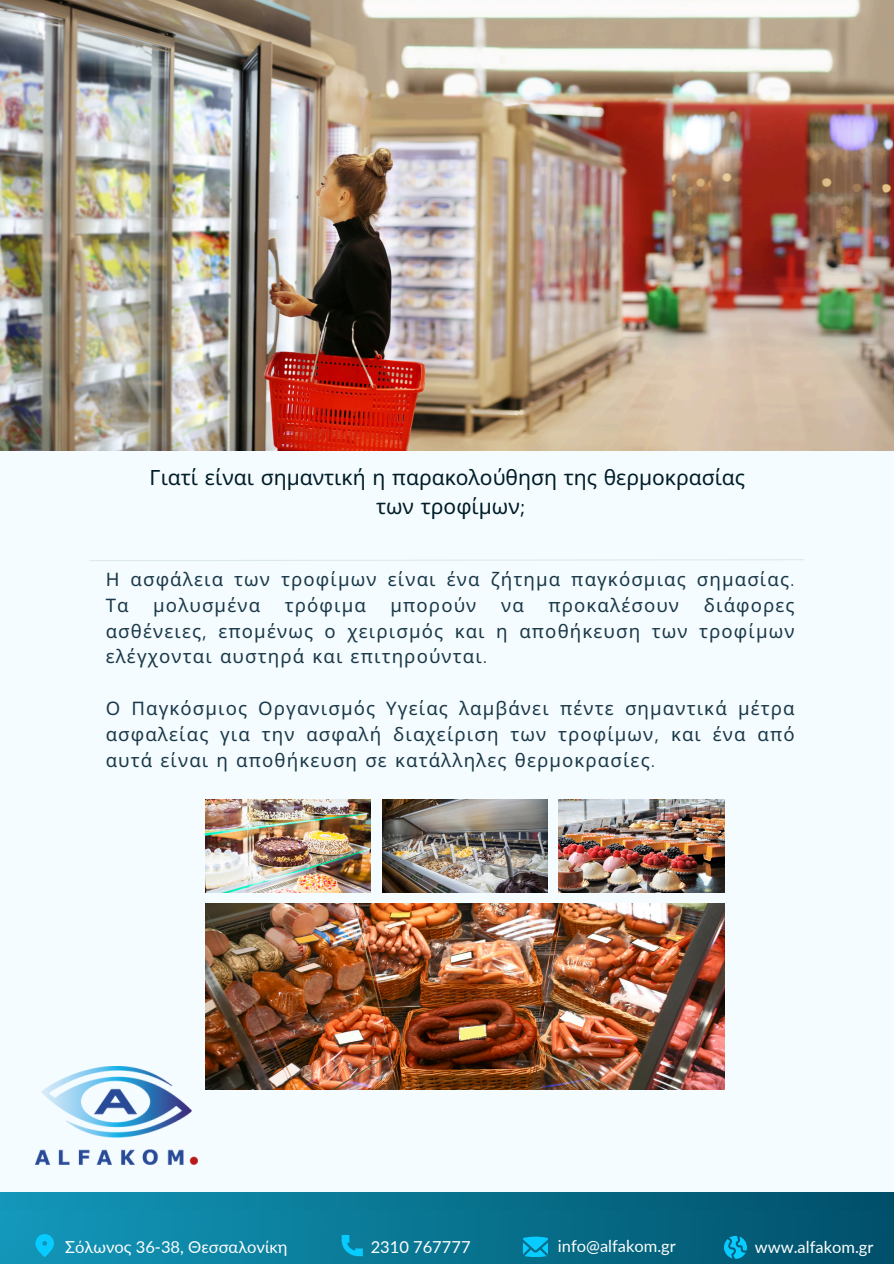
<style>
.page{position:relative;width:894px;height:1264px;background:#fff}
.page>*{position:absolute;margin:0;border:0;box-sizing:border-box;transform-origin:0 0}
.t1{font:21px/29.2px "Noto Sans";color:#001c27;text-align:center}
.t2{font:18.6px/25.8px "Noto Sans";letter-spacing:.06em;color:#193848;text-align:justify}
.t3{font:16.5px "Lato";color:#fff}
.s1{font-family:"Gabriel Sans"}
</style>
<div class="page">
<div style="left:0;top:0;width:893px;height:1263px;background:#f5fcff"></div>
<img style="left:382px;top:800px;width:165px;height:92px">
<img style="left:205px;top:903px;width:519px;height:186px">
<img style="left:559px;top:800px;width:165px;height:92px">
<img style="left:205px;top:800px;width:166px;height:92px">
<img style="left:0;top:0;width:893px;height:450px">
<svg style="left:89px;top:559px;width:715px;height:2px"></svg>
<div style="left:0;top:1191px;width:893px;height:72px;background:linear-gradient(to right,#1297b9,#004f68)"></div>
<div style="left:0;top:1209px;width:893px;height:54px;background:linear-gradient(to right,#1398ba,#005069)"></div>
<svg style="left:523px;top:1236px;width:24px;height:20px"></svg>
<svg style="left:723px;top:1235px;width:23px;height:23px"></svg>
<svg style="left:35px;top:1233px;width:19px;height:24px"></svg>
<svg style="left:341px;top:1234px;width:22px;height:22px"></svg>
<img style="left:35px;top:1066px;width:162px;height:98px">
<p class="t1" style="left:150px;top:462px;width:596px">Γιατί είναι σημαντική η παρακολούθηση της θερμοκρασίας των τροφίμων<span class="s1">;</span></p>
<h1 class="t2" style="left:106px;top:565px;width:690px">Η ασφάλεια των τροφίμων είναι ένα ζήτημα παγκόσμιας σημασίας<span class="s1">.<br></span>Τα</h1>
<h1 class="t2" style="left:106px;top:591px;width:690px;text-indent:598px">διάφορες ασθένειες<span class="s1">,</span> επομένως ο χειρισμός και η αποθήκευση των τροφίμων ελέγχονται αυστηρά και επιτηρούνται<span class="s1">.</span></h1>
<h2 class="t2" style="left:106px;top:695px;width:690px">Ο Παγκόσμιος Οργανισμός Υγείας λαμβάνει πέντε σημαντικά μέτρα ασφαλείας για την ασφαλή διαχείριση των τροφίμων<span class="s1">,</span> και ένα από αυτά είναι η αποθήκευση σε κατάλληλες θερμοκρασίες<span class="s1">.</span></h2>
<h1 class="t2" style="left:153px;top:591px;width:108px">μολυσμένα</h1>
<h1 class="t2" style="left:285px;top:591px;width:82px">τρόφιμα</h1>
<h1 class="t2" style="left:390px;top:591px;width:87px">μπορούν</h1>
<h1 class="t2" style="left:501px;top:591px;width:24px">να</h1>
<h1 class="t2" style="left:548px;top:591px;width:132px">προκαλέσουν</h1>
<h3 class="t3" style="left:65px;top:1236px;width:224px">Σόλωνος 36-38, Θεσσαλονίκη</h3>
<p class="t3" style="left:370px;top:1236px;width:101px">2310 767777</p>
<h3 class="t3" style="left:557px;top:1235px;width:119px">info@alfakom.gr</h3>
<p class="t3" style="left:754px;top:1236px;width:120px">www.alfakom.gr</p>
</div>
